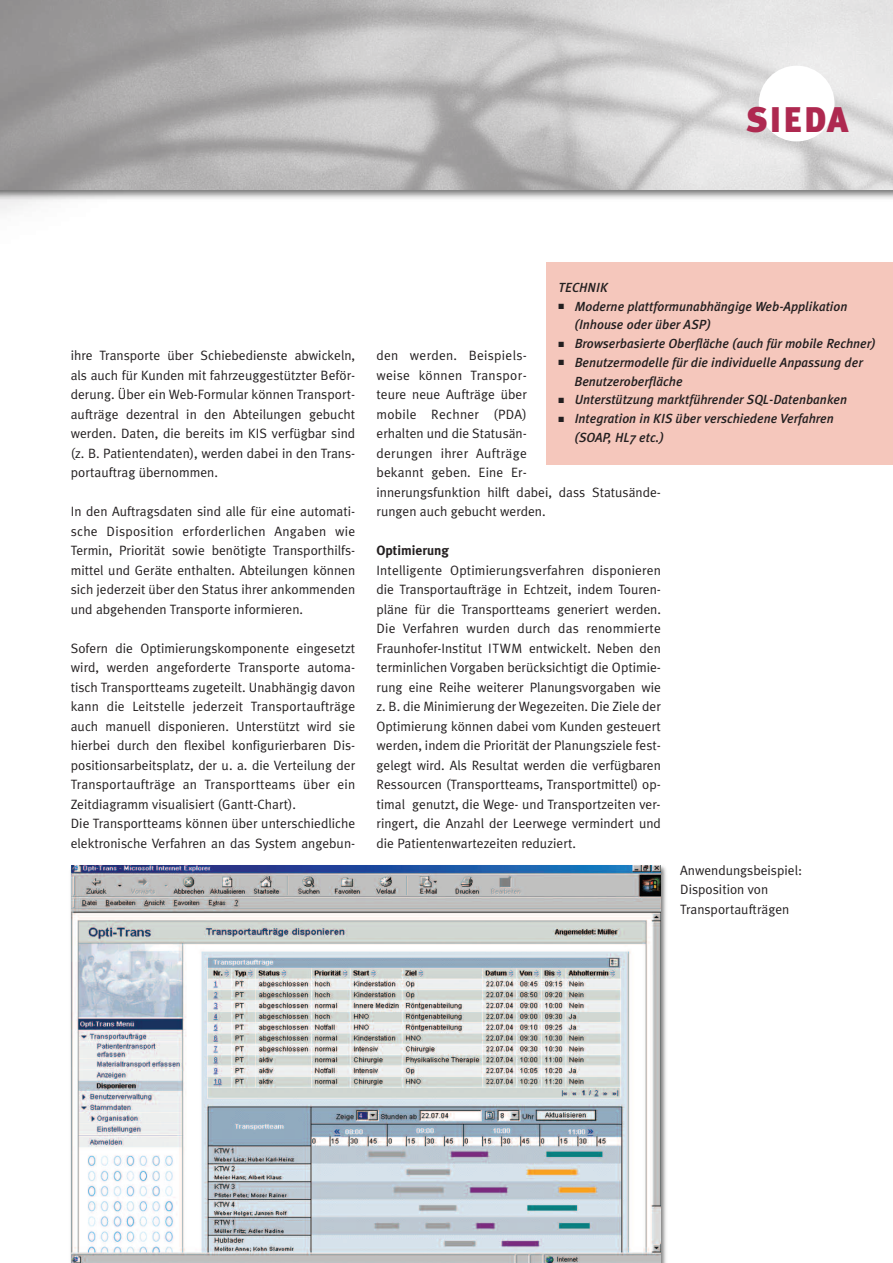
<style>
.page{position:relative;width:893px;height:1263px;background:#fff}
.page>*{position:absolute;margin:0;border:0;box-sizing:border-box;transform-origin:0 0}
.t1{font:900 35.7px "Meta Plus";letter-spacing:.045em;color:#ae2950}
.t2{font:13.5px/19.5px "Meta Plus Normal";color:#231f20}
.t3{font:700 13.5px "Meta Plus";color:#231f20}
.t4{font:italic 500 13.2px/18.8px "Meta Plus";color:#231f20}
</style>
<div class="page">
<svg style="left:0;top:190px;width:893px;height:9px"></svg>
<img style="left:0;top:0;width:893px;height:190px">
<img style="left:71px;top:865px;width:589px;height:398px">
<div style="left:546px;top:262px;width:347px;height:202px;background:#f5c7bc"></div>
<div style="left:759px;top:66px;width:75px;height:75px;background:#fff;border-radius:50%"></div>
<h1 class="t1" style="left:746px;top:99px;width:104px">SIEDA</h1>
<p class="t2" style="left:71px;top:346px;width:286px;text-align:justify">ihre Transporte über Schiebedienste abwickeln, als auch für Kunden mit fahrzeuggestützter Beför&shy;derung. Über ein Web-Formular können Transport&shy;aufträge dezentral in den Abteilungen gebucht werden. Daten, die bereits im KIS verfügbar sind (z. B. Patientendaten), werden dabei in den Trans&shy;portauftrag übernommen.</p>
<p class="t2" style="left:71px;top:502px;width:286px;text-align:justify">In den Auftragsdaten sind alle für eine automati&shy;sche Disposition erforderlichen Angaben wie Termin, Priorität sowie benötigte Transporthilfs&shy;mittel und Geräte enthalten. Abteilungen können sich jederzeit über den Status ihrer ankommenden und abgehenden Transporte informieren.</p>
<p class="t2" style="left:71px;top:638px;width:286px">Sofern die Optimierungskomponente eingesetzt wird, werden angeforderte Transporte automa&shy;tisch Transportteams zugeteilt. Unabhängig davon kann die Leitstelle jederzeit Transportaufträge auch manuell disponieren. Unterstützt wird sie hierbei durch den flexibel konfigurierbaren Dis&shy;positionsarbeitsplatz, der u. a. die Verteilung der Transportaufträge an Transportteams über ein Zeitdiagramm visualisiert (Gantt-Chart).<br>Die Transportteams können über unterschiedliche elektronische Verfahren an das System angebun-</p>
<p class="t4" style="left:559px;top:278px;width:51px">TECHNIK</p>
<p class="t4" style="left:574px;top:297px;width:274px;text-indent:-16px">■ Moderne plattformunabhängige Web-Applikation (Inhouse oder über ASP)</p>
<p class="t4" style="left:559px;top:334px;width:319px">■ Browserbasierte Oberfläche (auch für mobile Rechner)</p>
<p class="t4" style="left:574px;top:353px;width:290px;text-indent:-16px">■ Benutzermodelle für die individuelle Anpassung der<br>Benutzeroberfläche</p>
<p class="t4" style="left:559px;top:390px;width:290px">■ Unterstützung marktführender SQL-Datenbanken</p>
<p class="t4" style="left:574px;top:409px;width:261px;text-indent:-16px">■ Integration in KIS über verschiedene Verfahren (SOAP, HL7 etc.)</p>
<p class="t2" style="left:376px;top:346px;width:286px">den werden. Beispiels-<br>weise können Transpor-<br>teure neue Aufträge über<br>mobile Rechner (PDA)<br>erhalten und die Statusän-<br>derungen ihrer Aufträge<br>bekannt geben. Eine Er-<br>innerungsfunktion hilft dabei, dass Statusände&shy;rungen auch gebucht werden.</p>
<p class="t3" style="left:376px;top:542px;width:74px">Optimierung</p>
<p class="t2" style="left:376px;top:560px;width:286px;text-align:justify">Intelligente Optimierungsverfahren disponieren die Transportaufträge in Echtzeit, indem Touren&shy;pläne für die Transportteams generiert werden.<br>Die Verfahren wurden durch das renommierte Fraunhofer-Institut ITWM entwickelt. Neben den terminlichen Vorgaben berücksichtigt die Optimie&shy;rung eine Reihe weiterer Planungsvorgaben wie z. B. die Minimierung der Wegezeiten. Die Ziele der Optimierung können dabei vom Kunden gesteuert werden, indem die Priorität der Planungsziele fest&shy;gelegt wird. Als Resultat werden die verfügbaren Ressourcen (Transportteams, Transportmittel) op&shy;timal genutzt, die Wege- und Transportzeiten ver&shy;ringert, die Anzahl der Leerwege vermindert und die Patientenwartezeiten reduziert.</p>
<p class="t2" style="left:680px;top:860px;width:123px">Anwendungsbeispiel:<br>Disposition von<br>Transportaufträgen</p>
</div>
